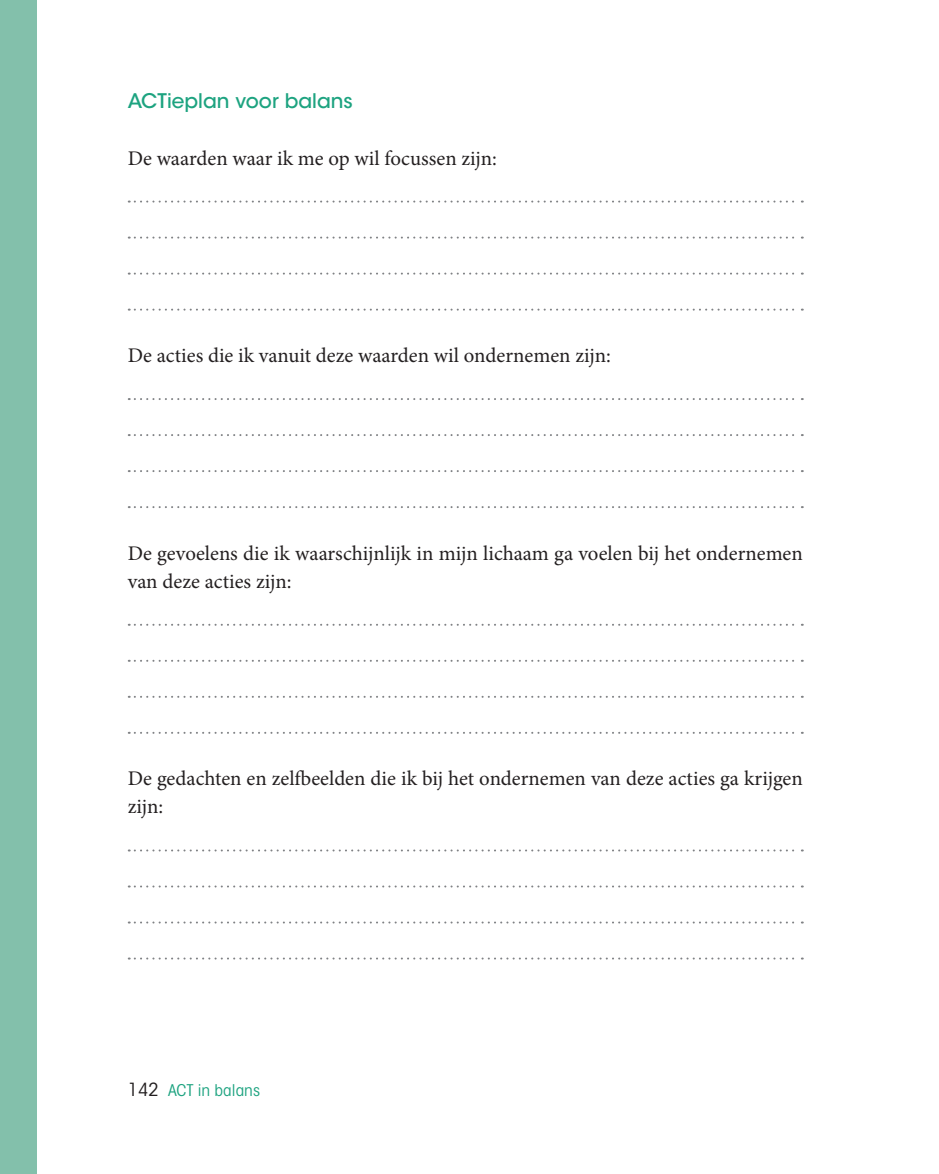
<style>
.page{position:relative;width:939px;height:1174px;background:#fff}
.page>*{position:absolute;margin:0;border:0;box-sizing:border-box;transform-origin:0 0}
.t1{font:20.8px/28.2px "Minion Pro";color:#231f20}
.t2{font:500 20px "ITC Avant Garde Std";color:#1da380}
.t3{font:condensed 16px "ITC Avant Garde Std";color:#1da380;scale:1.1 1}
.s1{font-size:18px;color:#231f20}
</style>
<div class="page">
<svg style="left:129px;top:200px;width:673px;height:2px"></svg>
<svg style="left:129px;top:236px;width:673px;height:2px"></svg>
<svg style="left:129px;top:272px;width:673px;height:2px"></svg>
<svg style="left:129px;top:308px;width:673px;height:2px"></svg>
<svg style="left:129px;top:398px;width:673px;height:2px"></svg>
<svg style="left:129px;top:434px;width:673px;height:2px"></svg>
<svg style="left:129px;top:470px;width:673px;height:2px"></svg>
<svg style="left:129px;top:506px;width:673px;height:2px"></svg>
<svg style="left:129px;top:623px;width:673px;height:2px"></svg>
<svg style="left:129px;top:659px;width:673px;height:2px"></svg>
<svg style="left:129px;top:695px;width:673px;height:2px"></svg>
<svg style="left:129px;top:731px;width:673px;height:2px"></svg>
<svg style="left:129px;top:849px;width:673px;height:2px"></svg>
<svg style="left:129px;top:885px;width:673px;height:2px"></svg>
<svg style="left:129px;top:921px;width:673px;height:2px"></svg>
<svg style="left:129px;top:957px;width:673px;height:2px"></svg>
<div style="left:0;top:0;width:37px;height:1173px;background:#83c0ab"></div>
<p class="t2" style="left:128px;top:88px;width:227px">ACTieplan voor balans</p>
<p class="t1" style="left:128px;top:144px;width:371px">De waarden waar ik me op wil focussen zijn:</p>
<p class="t1" style="left:128px;top:341px;width:484px">De acties die ik vanuit deze waarden wil ondernemen zijn:</p>
<p class="t1" style="left:128px;top:539px;width:676px">De gevoelens die ik waarschijnlijk in mijn lichaam ga voelen bij het ondernemen van deze acties zijn:</p>
<p class="t1" style="left:128px;top:764px;width:676px">De gedachten en zelfbeelden die ik bij het ondernemen van deze acties ga krijgen zijn:</p>
<p class="t3" style="left:128px;top:1080px;width:122px"><span class="s1">142</span> ACT in balans</p>
</div>
